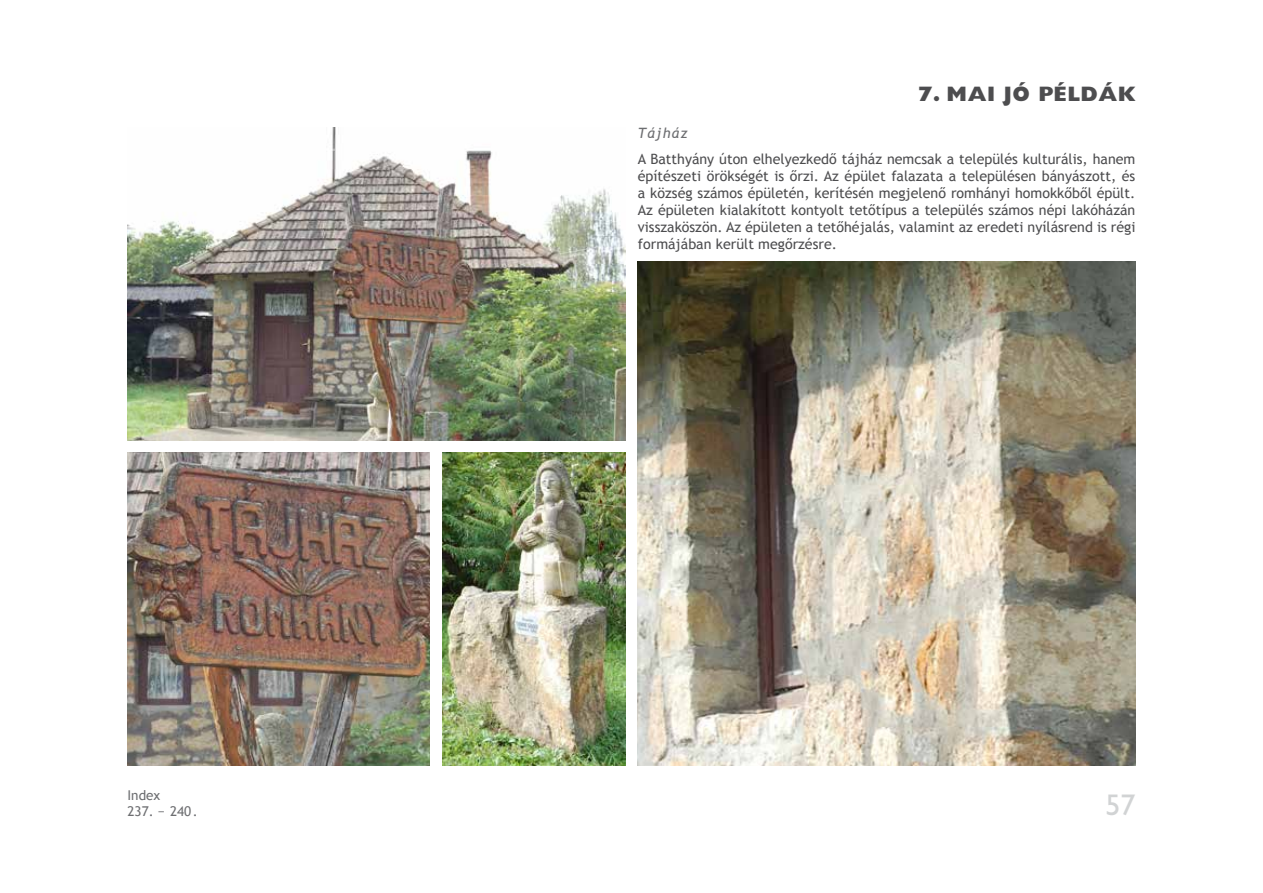
<style>
.page{position:relative;width:1263px;height:893px;background:#fff}
.page>*{position:absolute;margin:0;border:0;box-sizing:border-box;transform-origin:0 0}
.t1{font:30px "H Gill Sans A";color:#d1d3d4}
.t2{font:21px "H Gill Sans Extra Bold A";letter-spacing:.03em;color:#4d4d4f}
.t3{font:14.25px/17.1px "Trebuchet MS";color:#4d4d4f;text-align:justify}
.t4{font:italic 14.25px "Trebuchet MS";letter-spacing:.09em;color:#6d6e71}
.t5{font:13.5px/16.4px "Trebuchet MS";color:#6d6e71}
</style>
<div class="page">
<img style="left:638px;top:262px;width:497px;height:503px">
<img style="left:128px;top:128px;width:497px;height:312px">
<img style="left:128px;top:453px;width:301px;height:312px">
<img style="left:442px;top:453px;width:183px;height:312px">
<p class="t5" style="left:128px;top:787px;width:72px">Index<br>237. − 240.</p>
<h2 class="t2" style="left:918px;top:81px;width:219px">7. MAI JÓ PÉLDÁK</h2>
<p class="t4" style="left:638px;top:125px;width:51px">Tájház</p>
<p class="t3" style="left:638px;top:150px;width:499px">A Batthyány úton elhelyezkedő tájház nemcsak a település kulturális, hanem építészeti örökségét is őrzi. Az épület falazata a településen bányászott, és a község számos épületén, kerítésén megjelenő romhányi homokkőből épült.<br>Az épületen kialakított kontyolt tetőtípus a település számos népi lakóházán visszaköszön. Az épületen a tetőhéjalás, valamint az eredeti nyílásrend is régi formájában került megőrzésre.</p>
<h1 class="t1" style="left:1105px;top:788px;width:31px">57</h1>
</div>
